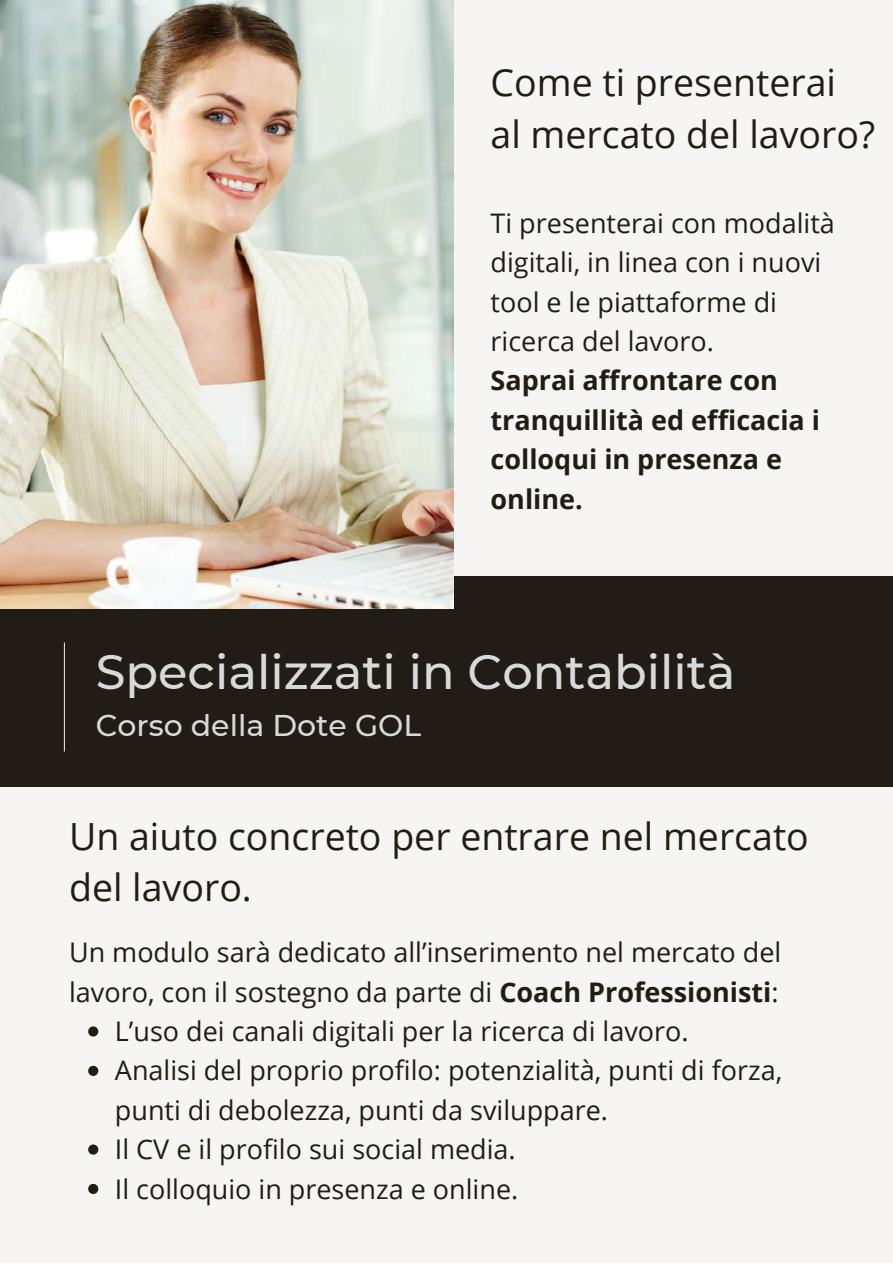
<style>
.page{position:relative;width:893px;height:1264px;background:#fff}
.page>*{position:absolute;margin:0;border:0;box-sizing:border-box;transform-origin:0 0}
.t1{font:500 48px "Montserrat";color:#d7dad8}
.t2{font:37.5px/51.8px "Open Sans";color:#221c17}
.t3{font:500 30px "Montserrat";color:#d7dad8}
.t4{font:27px/39.3px "Open Sans";color:#221c17}
.t5{font:700 27px/39.3px "Open Sans";color:#221c17}
.s1{font-weight:700}
</style>
<div class="page">
<div style="left:0;top:0;width:892px;height:1262px;background:#f6f5f3"></div>
<div style="left:0;top:576px;width:892px;height:211px;background:#221c17"></div>
<hr style="left:64px;top:642px;width:1px;height:109px;background:#d7dad8">
<img style="left:0;top:0;width:453px;height:608px">
<svg style="left:88px;top:1026px;width:10px;height:10px"></svg>
<svg style="left:88px;top:1065px;width:10px;height:10px"></svg>
<svg style="left:88px;top:1144px;width:10px;height:10px"></svg>
<svg style="left:88px;top:1183px;width:10px;height:10px"></svg>
<h2 class="t2" style="left:490px;top:56px;width:386px">Come ti presenterai al mercato del lavoro?</h2>
<p class="t4" style="left:490px;top:203px;width:346px">Ti presenterai con modalità digitali, in linea con i nuovi tool e le piattaforme di ricerca del lavoro.</p>
<p class="t5" style="left:490px;top:360px;width:331px">Saprai affrontare con tranquillità ed efficacia i colloqui in presenza e online.</p>
<h1 class="t1" style="left:96px;top:642px;width:641px">Specializzati in Contabilità</h1>
<p class="t3" style="left:96px;top:707px;width:327px">Corso della Dote GOL</p>
<h2 class="t2" style="left:69px;top:809px;width:741px">Un aiuto concreto per entrare nel mercato del lavoro.</h2>
<p class="t4" style="left:69px;top:932px;width:713px">Un modulo sarà dedicato all’inserimento nel mercato del lavoro, con il sostegno da parte di <span class="s1">Coach Professionisti</span>:</p>
<p class="t4" style="left:115px;top:1010px;width:668px">L’uso dei canali digitali per la ricerca di lavoro.<br>Analisi del proprio profilo: potenzialità, punti di forza, punti di debolezza, punti da sviluppare.<br>Il CV e il profilo sui social media.<br>Il colloquio in presenza e online.</p>
</div>
